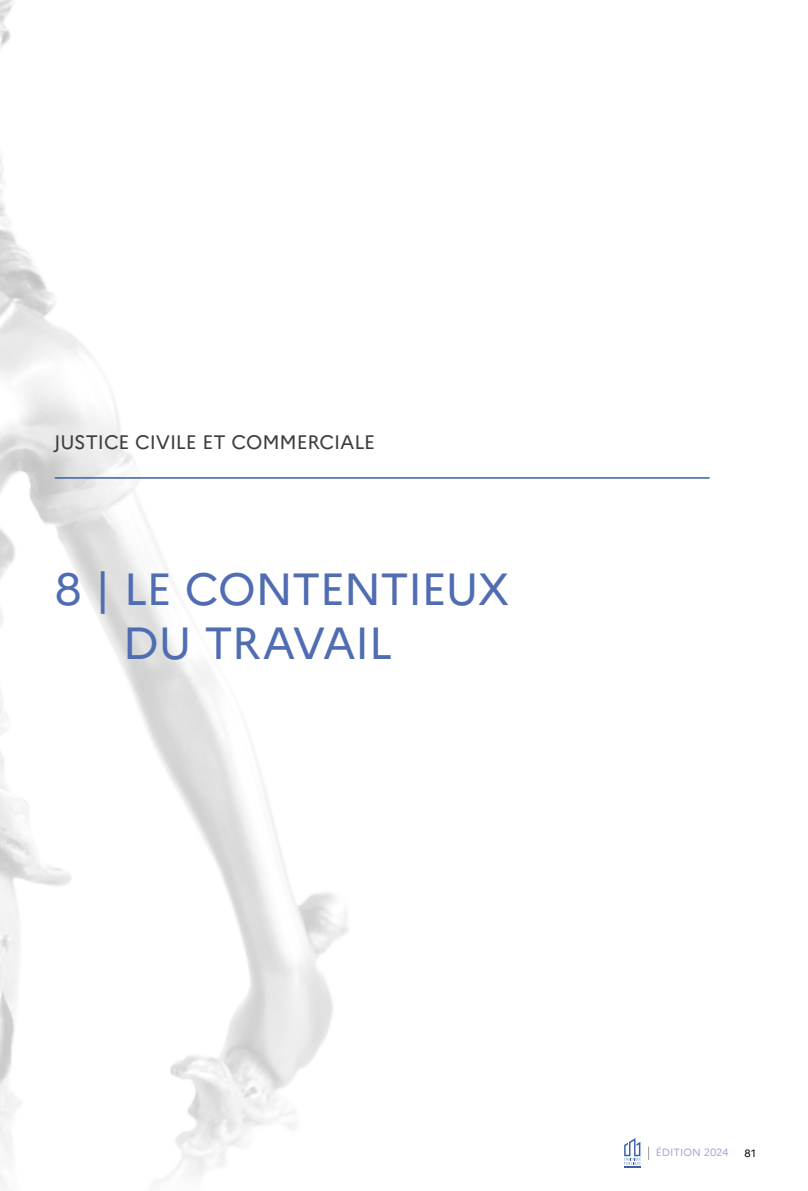
<style>
.page{position:relative;width:808px;height:1191px;background:#fff}
.page>*{position:absolute;margin:0;border:0;box-sizing:border-box;transform-origin:0 0}
.t1{font:45px/54px "Marianne";letter-spacing:-.02em;color:#506cb2}
.t2{font:19.5px "Marianne";letter-spacing:-.01em;color:#3c3c3b}
.t3{font:10.5px "Marianne";color:#a1a9d6}
.t4{font:10.5px "Marianne";color:#000}
</style>
<div class="page">
<svg style="left:648px;top:1146px;width:1px;height:13px"></svg>
<svg style="left:624px;top:1138px;width:17px;height:29px"></svg>
<img style="left:0;top:0;width:349px;height:1189px">
<hr style="left:55px;top:477px;width:655px;height:2px;background:#3b5fa9">
<p class="t2" style="left:54px;top:430px;width:323px">JUSTICE CIVILE ET COMMERCIALE</p>
<h1 class="t1" style="left:123px;top:562px;width:388px;text-indent:-68px">8 | LE CONTENTIEUX<br>DU TRAVAIL</h1>
<p class="t3" style="left:656px;top:1146px;width:74px">ÉDITION 2024</p>
<p class="t4" style="left:744px;top:1146px;width:13px">81</p>
</div>
